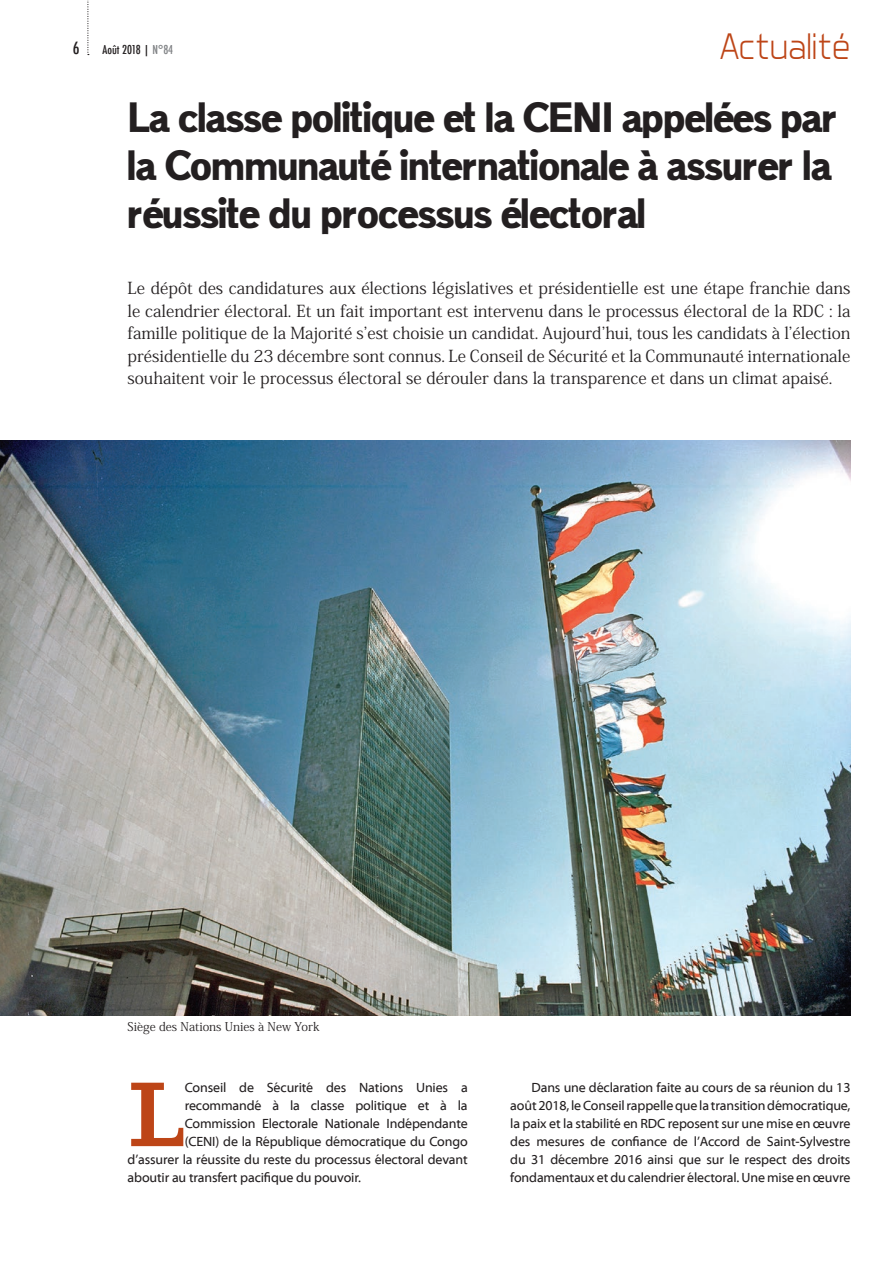
<style>
.page{position:relative;width:893px;height:1263px;background:#fff}
.page>*{position:absolute;margin:0;border:0;box-sizing:border-box;transform-origin:0 0}
.t1{font:90.6px "Ghostlight";color:#bd4517}
.t2{font:40.5px/48px "Maximum Impact";letter-spacing:-.01em;color:#231f20}
.t3{font:300 37.5px "Aero Matics";color:#bd4517}
.t4{font:16.5px/22.5px "Koz Min Pr 6 N";color:#231f20;text-align:justify}
.t5{font:500 condensed 16.5px "Futura";color:#231f20}
.t6{font:13.5px/18px "Myriad Web Pro";letter-spacing:-.01em;color:#231f20;text-align:justify}
.t7{font:12px "Koz Min Pr 6 N";color:#231f20}
.t8{font:500 condensed 12px "Futura";color:#231f20}
.s1{color:#808285}
</style>
<div class="page">
<svg style="left:87px;top:0;width:2px;height:55px"></svg>
<img style="left:0;top:441px;width:850px;height:575px">
<p class="t5" style="left:73px;top:37px;width:8px">6</p>
<p class="t8" style="left:103px;top:42px;width:72px">Août 2018 | <span class="s1">N°84</span></p>
<h3 class="t3" style="left:720px;top:24px;width:131px">Actualité</h3>
<h2 class="t2" style="left:128px;top:95px;width:711px">La classe politique et la CENI appelées par la Communauté internationale à assurer la réussite du processus électoral</h2>
<p class="t4" style="left:128px;top:277px;width:724px">Le dépôt des candidatures aux élections législatives et présidentielle est une étape franchie dans le calendrier électoral. Et un fait important est intervenu dans le processus électoral de la RDC : la famille politique de la Majorité s’est choisie un candidat. Aujourd’hui, tous les candidats à l’élection présidentielle du 23 décembre sont connus. Le Conseil de Sécurité et la Communauté internationale souhaitent voir le processus électoral se dérouler dans la transparence et dans un climat apaisé.</p>
<p class="t7" style="left:128px;top:1020px;width:194px">Siège des Nations Unies à New York</p>
<h1 class="t1" style="left:128px;top:1039px;width:60px">L</h1>
<p class="t6" style="left:185px;top:1079px;width:285px">Conseil de Sécurité des Nations Unies a</p>
<p class="t6" style="left:185px;top:1097px;width:285px">recommandé à la classe politique et à la</p>
<p class="t6" style="left:185px;top:1115px;width:285px">Commission Electorale Nationale Indépendante</p>
<p class="t6" style="left:185px;top:1133px;width:285px">(CENI) de la République démocratique du Congo</p>
<p class="t6" style="left:128px;top:1151px;width:342px">d’assurer la réussite du reste du processus électoral devant</p>
<p class="t6" style="left:128px;top:1169px;width:235px">aboutir au transfert pacifique du pouvoir.</p>
<p class="t6" style="left:510px;top:1079px;width:342px;text-indent:21px">Dans une déclaration faite au cours de sa réunion du 13 août 2018, le Conseil rappelle que la transition démocratique, la paix et la stabilité en RDC reposent sur une mise en œuvre des mesures de confiance de l’Accord de Saint-Sylvestre du 31 décembre 2016 ainsi que sur le respect des droits fondamentaux et du calendrier électoral. Une mise en œuvre</p>
</div>
